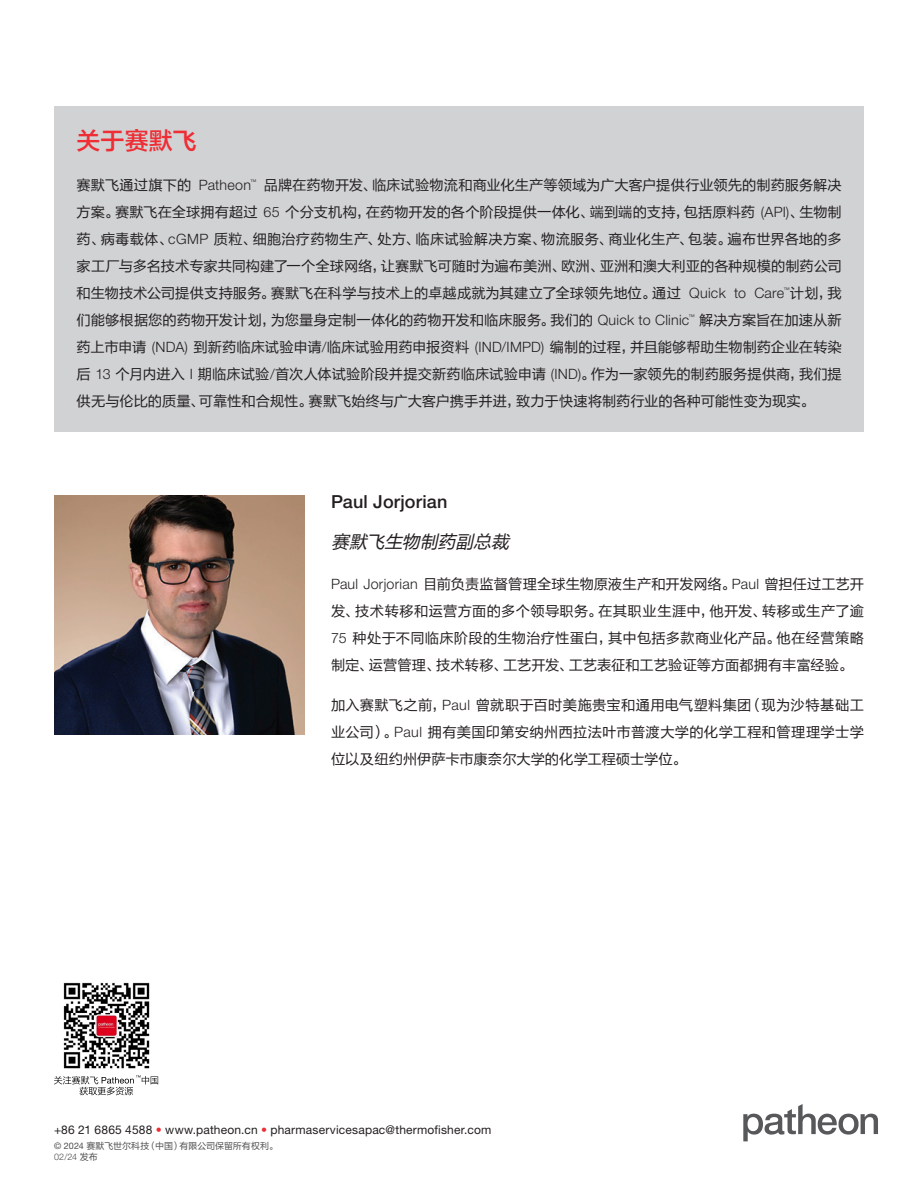
<style>
.page{position:relative;width:918px;height:1188px;background:#fff}
.page>*{position:absolute;margin:0;border:0;box-sizing:border-box;transform-origin:0 0}
.Body_Copy{font:24px "FZLTZHK GBK1 0";letter-spacing:.005em;color:#ee2d34}
.Body_Copy-2{font:500 18px "Helvetica Neue LT Std";letter-spacing:.01em;color:#231f20}
.Body_Copy-3{font:italic 18px "FZLTHK GBK1 0";color:#231f20}
.Body_Copy-4{font:14.25px/27px "FZLTHK GBK1 0";color:#231f20;text-align:justify}
.Content_Header{font:12px "Helvetica Neue LT Pro";letter-spacing:.015em;color:#231f20}
.Content_Header-2{font:9px "FZLTHK GBK1 0";color:#4d4d4f}
.Content_Header-3{font:300 9px "Helvetica Neue LT Std";color:#4d4d4f}
.s1{font-family:"Helvetica Neue LT Std";font-weight:300}
.s2{color:#ee2d33}
.s3{font-family:"Helvetica Neue LT Pro"}
.s4{font-family:"FZLTHK GBK1 0";font-weight:400}
</style>
<div class="page">
<div style="left:54px;top:106px;width:810px;height:326px;background:#d1d2d4"></div>
<img style="left:63px;top:982px;width:87px;height:87px">
<svg style="left:54px;top:1075px;width:104px;height:20px"></svg>
<img style="left:54px;top:495px;width:251px;height:240px">
<svg style="left:743px;top:1104px;width:135px;height:37px"></svg>
<p class="Body_Copy" style="left:77px;top:128px;width:122px">关于赛默飞</p>
<p class="Body_Copy-4" style="left:77px;top:172px;width:767px">赛默飞通过旗下的 <span class="s1">Patheon</span><sup>™</sup> 品牌在药物开发、临床试验物流和商业化生产等领域为广大客户提供行业领先的制药服务解决方案。赛默飞在全球拥有超过 <span class="s1">65</span> 个分支机构，在药物开发的各个阶段提供一体化、端到端的支持，包括原料药 <span class="s1">(API)</span>、生物制药、病毒载体、<span class="s1">cGMP</span> 质粒、细胞治疗药物生产、处方、临床试验解决方案、物流服务、商业化生产、包装。遍布世界各地的多家工厂与多名技术专家共同构建了一个全球网络，让赛默飞可随时为遍布美洲、欧洲、亚洲和澳大利亚的各种规模的制药公司和生物技术公司提供支持服务。赛默飞在科学与技术上的卓越成就为其建立了全球领先地位。通过 <span class="s1">Quick to Care</span><sup>™</sup>计划，我们能够根据您的药物开发计划，为您量身定制一体化的药物开发和临床服务。我们的 <span class="s1">Quick to Clinic</span><sup>™</sup> 解决方案旨在加速从新药上市申请 <span class="s1">(NDA)</span> 到新药临床试验申请<span class="s1">/</span>临床试验用药申报资料 <span class="s1">(IND/IMPD)</span> 编制的过程，并且能够帮助生物制药企业在转染后 <span class="s1">13</span> 个月内进入 <span class="s1">I</span> 期临床试验<span class="s1">/</span>首次人体试验阶段并提交新药临床试验申请 <span class="s1">(IND)</span>。作为一家领先的制药服务提供商，我们提供无与伦比的质量、可靠性和合规性。赛默飞始终与广大客户携手并进，致力于快速将制药行业的各种可能性变为现实。</p>
<p class="Body_Copy-2" style="left:331px;top:491px;width:118px">Paul Jorjorian</p>
<p class="Body_Copy-3" style="left:331px;top:532px;width:184px">赛默飞生物制药副总裁</p>
<p class="Body_Copy-4" style="left:331px;top:571px;width:535px"><span class="s1">Paul Jorjorian</span> 目前负责监督管理全球生物原液生产和开发网络。<span class="s1">Paul</span> 曾担任过工艺开发、技术转移和运营方面的多个领导职务。在其职业生涯中，他开发、转移或生产了逾<span class="s1">75</span> 种处于不同临床阶段的生物治疗性蛋白，其中包括多款商业化产品。他在经营策略制定、运营管理、技术转移、工艺开发、工艺表征和工艺验证等方面都拥有丰富经验。</p>
<p class="Body_Copy-4" style="left:331px;top:692px;width:535px">加入赛默飞之前，<span class="s1">Paul</span> 曾就职于百时美施贵宝和通用电气塑料集团（现为沙特基础工业公司）。<span class="s1">Paul</span> 拥有美国印第安纳州西拉法叶市普渡大学的化学工程和管理理学士学位以及纽约州伊萨卡市康奈尔大学的化学工程硕士学位。</p>
<p class="Content_Header" style="left:54px;top:1122px;width:439px">+86 21 6865 4588 <span class="s2">•</span> www.patheon.cn <span class="s2">•</span> pharmaservicesapac@thermofisher.com</p>
<p class="Content_Header-2" style="left:54px;top:1141px;width:225px"><span class="s3">© 2024</span> 赛默飞世尔科技（中国）有限公司保留所有权利。</p>
<p class="Content_Header-3" style="left:54px;top:1151px;width:45px">02/24 <span class="s4">发布</span></p>
</div>
